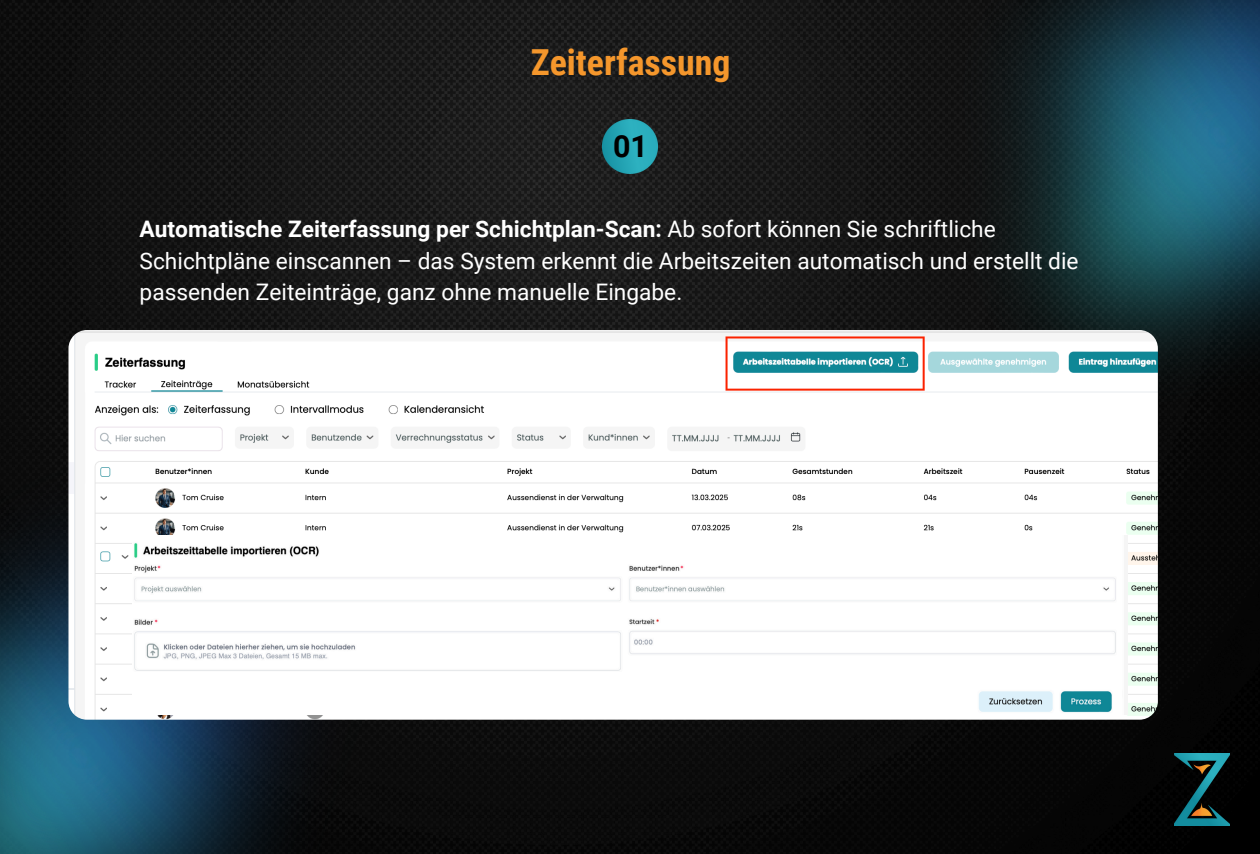
<style>
.page{position:relative;width:1260px;height:854px;background:#fff}
.page>*{position:absolute;margin:0;border:0;box-sizing:border-box;transform-origin:0 0}
.t1{font:700 35.88px "Roboto Condensed";color:#f5972c}
.t2{font:700 30.45px "Roboto";color:#000}
.t3{font:22.75px/31.5px "Roboto";color:#fff}
.s1{font-weight:700}
</style>
<div class="page">
<img style="left:0;top:0;width:1260px;height:853px">
<img style="left:788px;top:0;width:472px;height:555px">
<img style="left:0;top:330px;width:519px;height:523px">
<img style="left:603px;top:119px;width:54px;height:55px">
<img style="left:1175px;top:753px;width:55px;height:71px">
<img style="left:68px;top:330px;width:1089px;height:389px;border-radius:18px">
<img style="left:132px;top:535px;width:996px;height:179px">
<p class="t1" style="left:531px;top:42px;width:201px">Zeiterfassung</p>
<h1 class="t2" style="left:613px;top:129px;width:36px">01</h1>
<p class="t3" style="left:140px;top:213px;width:941px"><span class="s1">Automatische Zeiterfassung per Schichtplan-Scan:</span> Ab sofort können Sie schriftliche<br>Schichtpläne einscannen – das System erkennt die Arbeitszeiten automatisch und erstellt die passenden Zeiteinträge, ganz ohne manuelle Eingabe.</p>
</div>
